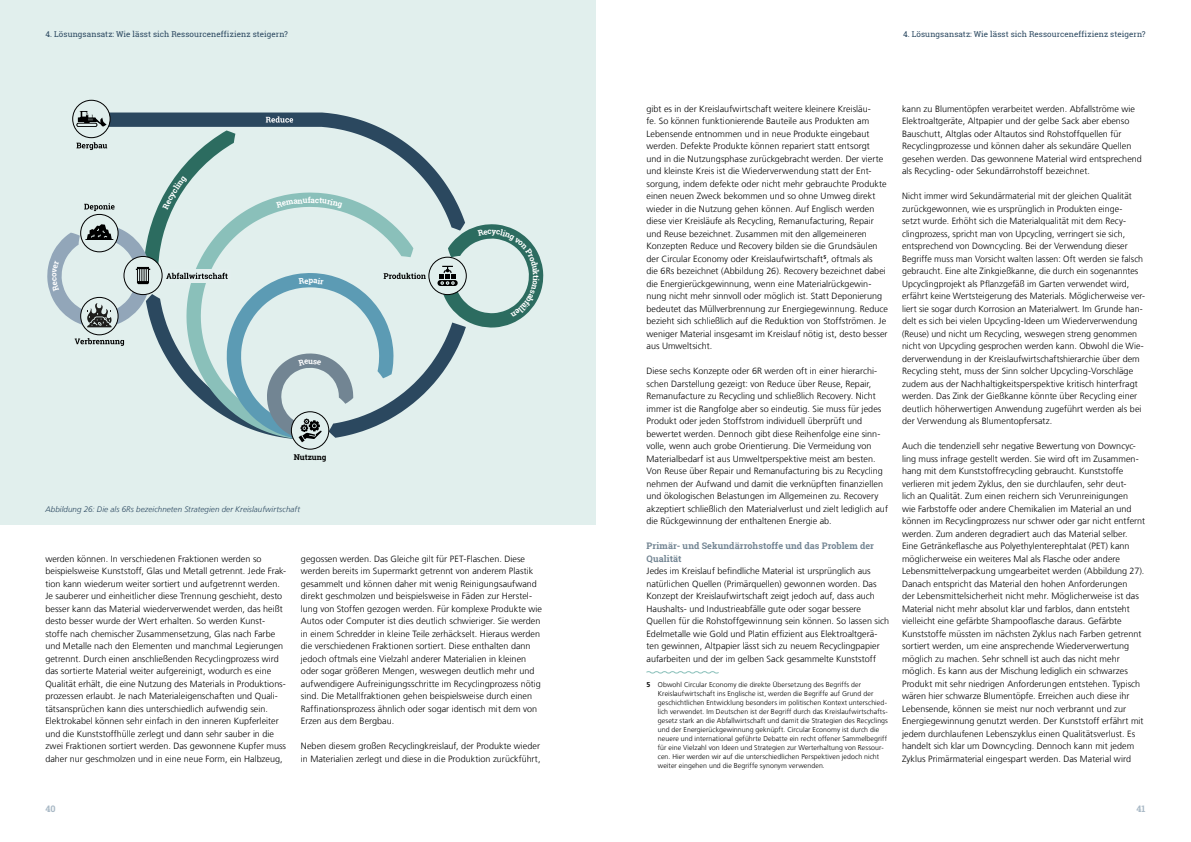
<style>
.page{position:relative;width:1191px;height:842px;background:#fff}
.page>*{position:absolute;margin:0;border:0;box-sizing:border-box;transform-origin:0 0}
.t1{font:300 9px/12.5px "Frutiger LT Com";letter-spacing:.005em;color:#000}
.t2{font:700 9px/12.5px "Roboto Slab";letter-spacing:.01em;color:#738593}
.t3{font:700 9px "Roboto Slab";color:#a8b8c5}
.t4{font:8px "Roboto Slab";letter-spacing:.01em;color:#2b4860}
.t5{font:italic 300 8px "Frutiger LT Com";letter-spacing:.01em;color:#2b4860}
.t6{font:700 8px "Roboto Slab";color:#000}
.t7{font:300 7px/9px "Frutiger LT Com";letter-spacing:.01em;color:#000}
.s1{font-weight:700}
</style>
<div class="page">
<div style="left:0;top:0;width:595px;height:524px;background:#e1efed"></div>
<svg style="left:646px;top:671px;width:73px;height:3px"></svg>
<div style="left:291px;top:411px;width:38px;height:38px;border:1px solid #000;border-radius:50%"></div>
<div style="left:72px;top:100px;width:38px;height:38px;border:1px solid #000;border-radius:50%"></div>
<svg style="left:47px;top:111px;width:496px;height:331px"></svg>
<p class="t4" style="left:45px;top:28px;width:244px">4. Lösungsansatz: Wie lässt sich Ressourceneffizienz steigern?</p>
<p class="t6" style="left:294px;top:451px;width:34px">Nutzung</p>
<p class="t5" style="left:45px;top:504px;width:256px">Abbildung 26: Die als 6Rs bezeichneten Strategien der Kreislaufwirtschaft</p>
<p class="t1" style="left:45px;top:552px;width:242px">werden können. In verschiedenen Fraktionen werden so beispielsweise Kunststoff, Glas und Metall getrennt. Jede Frak&shy;tion kann wiederum weiter sortiert und aufgetrennt werden.<br>Je sauberer und einheitlicher diese Trennung geschieht, desto besser kann das Material wiederverwendet werden, das heißt desto besser wurde der Wert erhalten. So werden Kunst&shy;stoffe nach chemischer Zusammensetzung, Glas nach Farbe und Metalle nach den Elementen und manchmal Legierungen getrennt. Durch einen anschließenden Recyclingprozess wird das sortierte Material weiter aufgereinigt, wodurch es eine Qualität erhält, die eine Nutzung des Materials in Produktions&shy;prozessen erlaubt. Je nach Materialeigenschaften und Quali&shy;tätsansprüchen kann dies unterschiedlich aufwendig sein.<br>Elektrokabel können sehr einfach in den inneren Kupferleiter und die Kunststoffhülle zerlegt und dann sehr sauber in die zwei Fraktionen sortiert werden. Das gewonnene Kupfer muss daher nur geschmolzen und in eine neue Form, ein Halbzeug,</p>
<p class="t1" style="left:301px;top:552px;width:243px">gegossen werden. Das Gleiche gilt für PET-Flaschen. Diese werden bereits im Supermarkt getrennt von anderem Plastik gesammelt und können daher mit wenig Reinigungsaufwand direkt geschmolzen und beispielsweise in Fäden zur Herstel&shy;lung von Stoffen gezogen werden. Für komplexe Produkte wie Autos oder Computer ist dies deutlich schwieriger. Sie werden in einem Schredder in kleine Teile zerhäckselt. Hieraus werden die verschiedenen Fraktionen sortiert. Diese enthalten dann jedoch oftmals eine Vielzahl anderer Materialien in kleinen oder sogar größeren Mengen, weswegen deutlich mehr und aufwendigere Aufreinigungsschritte im Recyclingprozess nötig sind. Die Metallfraktionen gehen beispielsweise durch einen Raffinationsprozess ähnlich oder sogar identisch mit dem von Erzen aus dem Bergbau.</p>
<p class="t1" style="left:301px;top:740px;width:241px">Neben diesem großen Recyclingkreislauf, der Produkte wieder in Materialien zerlegt und diese in die Produktion zurückführt,</p>
<p class="t3" style="left:45px;top:802px;width:12px">40</p>
<p class="t4" style="left:903px;top:28px;width:244px">4. Lösungsansatz: Wie lässt sich Ressourceneffizienz steigern?</p>
<p class="t1" style="left:646px;top:102px;width:243px">gibt es in der Kreislaufwirtschaft weitere kleinere Kreisläu-<br>fe. So können funktionierende Bauteile aus Produkten am Lebensende entnommen und in neue Produkte eingebaut werden. Defekte Produkte können repariert statt entsorgt<br>und in die Nutzungsphase zurückgebracht werden. Der vierte und kleinste Kreis ist die Wiederverwendung statt der Ent&shy;sorgung, indem defekte oder nicht mehr gebrauchte Produkte einen neuen Zweck bekommen und so ohne Umweg direkt wieder in die Nutzung gehen können. Auf Englisch werden diese vier Kreisläufe als Recycling, Remanufacturing, Repair und Reuse bezeichnet. Zusammen mit den allgemeineren Konzepten Reduce und Recovery bilden sie die Grundsäulen der Circular Economy oder Kreislaufwirtschaft<sup>5</sup>, oftmals als<br>die 6Rs bezeichnet (Abbildung 26). Recovery bezeichnet dabei die Energierückgewinnung, wenn eine Materialrückgewin&shy;nung nicht mehr sinnvoll oder möglich ist. Statt Deponierung bedeutet das Müllverbrennung zur Energiegewinnung. Reduce bezieht sich schließlich auf die Reduktion von Stoffströmen. Je weniger Material insgesamt im Kreislauf nötig ist, desto besser aus Umweltsicht.</p>
<p class="t1" style="left:646px;top:365px;width:243px">Diese sechs Konzepte oder 6R werden oft in einer hierarchi&shy;schen Darstellung gezeigt: von Reduce über Reuse, Repair, Remanufacture zu Recycling und schließlich Recovery. Nicht immer ist die Rangfolge aber so eindeutig. Sie muss für jedes Produkt oder jeden Stoffstrom individuell überprüft und bewertet werden. Dennoch gibt diese Reihenfolge eine sinn&shy;volle, wenn auch grobe Orientierung. Die Vermeidung von Materialbedarf ist aus Umweltperspektive meist am besten.<br>Von Reuse über Repair und Remanufacturing bis zu Recycling nehmen der Aufwand und damit die verknüpften finanziellen und ökologischen Belastungen im Allgemeinen zu. Recovery akzeptiert schließlich den Materialverlust und zielt lediglich auf die Rückgewinnung der enthaltenen Energie ab.</p>
<p class="t2" style="left:646px;top:540px;width:229px">Primär- und Sekundärrohstoffe und das Problem der<br>Qualität</p>
<p class="t1" style="left:646px;top:565px;width:244px">Jedes im Kreislauf befindliche Material ist ursprünglich aus natürlichen Quellen (Primärquellen) gewonnen worden. Das Konzept der Kreislaufwirtschaft zeigt jedoch auf, dass auch Haushalts- und Industrieabfälle gute oder sogar bessere Quellen für die Rohstoffgewinnung sein können. So lassen sich Edelmetalle wie Gold und Platin effizient aus Elektroaltgerä&shy;ten gewinnen, Altpapier lässt sich zu neuem Recyclingpapier aufarbeiten und der im gelben Sack gesammelte Kunststoff</p>
<p class="t7" style="left:658px;top:680px;width:232px;text-indent:-11px"><span class="s1">5</span> Obwohl Circular Economy die direkte Übersetzung des Begriffs der Kreislaufwirtschaft ins Englische ist, werden die Begriffe auf Grund der geschichtlichen Entwicklung besonders im politischen Kontext unterschied&shy;lich verwendet. Im Deutschen ist der Begriff durch das Kreislaufwirtschafts&shy;gesetz stark an die Abfallwirtschaft und damit die Strategien des Recyclings und der Energierückgewinnung geknüpft. Circular Economy ist durch die neuere und international geführte Debatte ein recht offener Sammelbegriff für eine Vielzahl von Ideen und Strategien zur Werterhaltung von Ressour&shy;cen. Hier werden wir auf die unterschiedlichen Perspektiven jedoch nicht weiter eingehen und die Begriffe synonym verwenden.</p>
<p class="t1" style="left:902px;top:102px;width:241px">kann zu Blumentöpfen verarbeitet werden. Abfallströme wie Elektroaltgeräte, Altpapier und der gelbe Sack aber ebenso Bauschutt, Altglas oder Altautos sind Rohstoffquellen für Recyclingprozesse und können daher als sekundäre Quellen gesehen werden. Das gewonnene Material wird entsprechend als Recycling- oder Sekundärrohstoff bezeichnet.</p>
<p class="t1" style="left:902px;top:190px;width:244px">Nicht immer wird Sekundärmaterial mit der gleichen Qualität zurückgewonnen, wie es ursprünglich in Produkten einge-<br>setzt wurde. Erhöht sich die Materialqualität mit dem Recy&shy;clingprozess, spricht man von Upcycling, verringert sie sich, entsprechend von Downcycling. Bei der Verwendung dieser Begriffe muss man Vorsicht walten lassen: Oft werden sie falsch gebraucht. Eine alte Zinkgießkanne, die durch ein sogenanntes Upcyclingprojekt als Pflanzgefäß im Garten verwendet wird, erfährt keine Wertsteigerung des Materials. Möglicherweise ver&shy;liert sie sogar durch Korrosion an Materialwert. Im Grunde han&shy;delt es sich bei vielen Upcycling-Ideen um Wiederverwendung (Reuse) und nicht um Recycling, weswegen streng genommen nicht von Upcycling gesprochen werden kann. Obwohl die Wie&shy;derverwendung in der Kreislaufwirtschaftshierarchie über dem Recycling steht, muss der Sinn solcher Upcycling-Vorschläge zudem aus der Nachhaltigkeitsperspektive kritisch hinterfragt werden. Das Zink der Gießkanne könnte über Recycling einer deutlich höherwertigen Anwendung zugeführt werden als bei der Verwendung als Blumentopfersatz.</p>
<p class="t1" style="left:902px;top:440px;width:245px">Auch die tendenziell sehr negative Bewertung von Downcyc&shy;ling muss infrage gestellt werden. Sie wird oft im Zusammen&shy;hang mit dem Kunststoffrecycling gebraucht. Kunststoffe verlieren mit jedem Zyklus, den sie durchlaufen, sehr deut-<br>lich an Qualität. Zum einen reichern sich Verunreinigungen<br>wie Farbstoffe oder andere Chemikalien im Material an und können im Recyclingprozess nur schwer oder gar nicht entfernt werden. Zum anderen degradiert auch das Material selber.<br>Eine Getränkeflasche aus Polyethylenterephtalat (PET) kann möglicherweise ein weiteres Mal als Flasche oder andere Lebensmittelverpackung umgearbeitet werden (Abbildung 27).<br>Danach entspricht das Material den hohen Anforderungen<br>der Lebensmittelsicherheit nicht mehr. Möglicherweise ist das Material nicht mehr absolut klar und farblos, dann entsteht vielleicht eine gefärbte Shampooflasche daraus. Gefärbte Kunststoffe müssten im nächsten Zyklus nach Farben getrennt sortiert werden, um eine ansprechende Wiederverwertung möglich zu machen. Sehr schnell ist auch das nicht mehr möglich. Es kann aus der Mischung lediglich ein schwarzes Produkt mit sehr niedrigen Anforderungen entstehen. Typisch wären hier schwarze Blumentöpfe. Erreichen auch diese ihr Lebensende, können sie meist nur noch verbrannt und zur Energiegewinnung genutzt werden. Der Kunststoff erfährt mit jedem durchlaufenen Lebenszyklus einen Qualitätsverlust. Es handelt sich klar um Downcycling. Dennoch kann mit jedem Zyklus Primärmaterial eingespart werden. Das Material wird</p>
<p class="t3" style="left:1136px;top:802px;width:11px">41</p>
</div>
